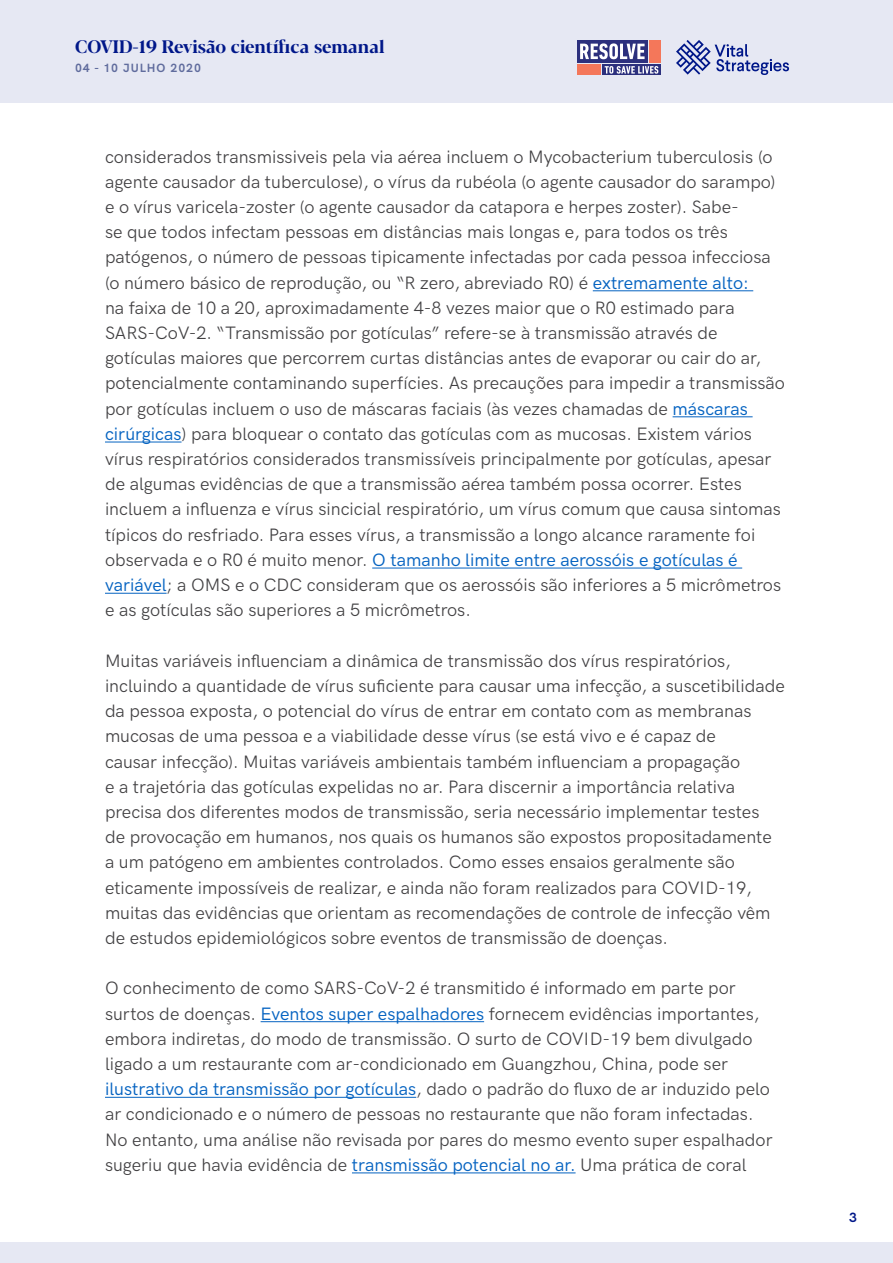
<style>
.page{position:relative;width:893px;height:1263px;background:#fff}
.page>*{position:absolute;margin:0;border:0;box-sizing:border-box;transform-origin:0 0}
.t1{font:18px/25.2px "HK Grotesk Pro";color:#414042}
.t2{font:700 18px "Blacker Display";color:#001789}
.t3{font:700 13.5px "HK Grotesk Pro";color:#001789}
.t4{font:700 12px "HK Grotesk Pro";letter-spacing:.08em;color:#606c9d}
.s1{color:#0563c1}
</style>
<div class="page">
<div style="left:0;top:1242px;width:893px;height:21px;background:#e6e8f3"></div>
<div style="left:0;top:0;width:893px;height:103px;background:#e6e8f3"></div>
<div style="left:577px;top:40px;width:71px;height:22px;background:#2c307d"></div>
<div style="left:649px;top:40px;width:11px;height:22px;background:#f4775a"></div>
<div style="left:602px;top:64px;width:58px;height:11px;background:#2c307d"></div>
<div style="left:577px;top:64px;width:24px;height:11px;background:#f4775a"></div>
<svg style="left:605px;top:66px;width:53px;height:8px"></svg>
<svg style="left:580px;top:43px;width:65px;height:16px"></svg>
<svg style="left:676px;top:40px;width:113px;height:35px"></svg>
<hr style="left:593px;top:290px;width:160px;height:1px;background:#0563c1">
<hr style="left:673px;top:416px;width:80px;height:1px;background:#0563c1">
<hr style="left:105px;top:442px;width:77px;height:1px;background:#0563c1">
<hr style="left:372px;top:568px;width:370px;height:1px;background:#0563c1">
<hr style="left:105px;top:593px;width:62px;height:1px;background:#0563c1">
<hr style="left:261px;top:1021px;width:223px;height:1px;background:#0563c1">
<hr style="left:105px;top:1097px;width:311px;height:1px;background:#0563c1">
<hr style="left:352px;top:1172px;width:224px;height:1px;background:#0563c1">
<p class="t2" style="left:75px;top:36px;width:311px">COVID-19 Revisão científica semanal</p>
<p class="t4" style="left:75px;top:59px;width:128px">04 - 10 JULHO 2020</p>
<p class="t1" style="left:105px;top:142px;width:681px">considerados transmissiveis pela via aérea incluem o Mycobacterium tuberculosis (o agente causador da tuberculose), o vírus da rubéola (o agente causador do sarampo) e o vírus varicela-zoster (o agente causador da catapora e herpes zoster). Sabe-<br>se que todos infectam pessoas em distâncias mais longas e, para todos os três patógenos, o número de pessoas tipicamente infectadas por cada pessoa infecciosa (o número básico de reprodução, ou “R zero, abreviado R0) é <span class="s1">extremamente alto:<br></span>na faixa de 10 a 20, aproximadamente 4-8 vezes maior que o R0 estimado para SARS-CoV-2. “Transmissão por gotículas” refere-se à transmissão através de gotículas maiores que percorrem curtas distâncias antes de evaporar ou cair do ar, potencialmente contaminando superfícies. As precauções para impedir a transmissão por gotículas incluem o uso de máscaras faciais (às vezes chamadas de <span class="s1">máscaras cirúrgicas</span>) para bloquear o contato das gotículas com as mucosas. Existem vários vírus respiratórios considerados transmissíveis principalmente por gotículas, apesar de algumas evidências de que a transmissão aérea também possa ocorrer. Estes incluem a influenza e vírus sincicial respiratório, um vírus comum que causa sintomas típicos do resfriado. Para esses vírus, a transmissão a longo alcance raramente foi observada e o R0 é muito menor. <span class="s1">O tamanho limite entre aerossóis e gotículas é variável</span>; a OMS e o CDC consideram que os aerossóis são inferiores a 5 micrômetros e as gotículas são superiores a 5 micrômetros.</p>
<p class="t1" style="left:105px;top:646px;width:681px">Muitas variáveis influenciam a dinâmica de transmissão dos vírus respiratórios, incluindo a quantidade de vírus suficiente para causar uma infecção, a suscetibilidade da pessoa exposta, o potencial do vírus de entrar em contato com as membranas mucosas de uma pessoa e a viabilidade desse vírus (se está vivo e é capaz de<br>causar infecção). Muitas variáveis ambientais também influenciam a propagação<br>e a trajetória das gotículas expelidas no ar. Para discernir a importância relativa precisa dos diferentes modos de transmissão, seria necessário implementar testes<br>de provocação em humanos, nos quais os humanos são expostos propositadamente a um patógeno em ambientes controlados. Como esses ensaios geralmente são eticamente impossíveis de realizar, e ainda não foram realizados para COVID-19, muitas das evidências que orientam as recomendações de controle de infecção vêm de estudos epidemiológicos sobre eventos de transmissão de doenças.</p>
<p class="t1" style="left:105px;top:974px;width:669px">O conhecimento de como SARS-CoV-2 é transmitido é informado em parte por surtos de doenças. <span class="s1">Eventos super espalhadores</span> fornecem evidências importantes, embora indiretas, do modo de transmissão. O surto de COVID-19 bem divulgado ligado a um restaurante com ar-condicionado em Guangzhou, China, pode ser <span class="s1">ilustrativo da transmissão por gotículas</span>, dado o padrão do fluxo de ar induzido pelo ar condicionado e o número de pessoas no restaurante que não foram infectadas.<br>No entanto, uma análise não revisada por pares do mesmo evento super espalhador sugeriu que havia evidência de <span class="s1">transmissão potencial no ar.</span> Uma prática de coral</p>
<p class="t3" style="left:849px;top:1207px;width:9px">3</p>
</div>
